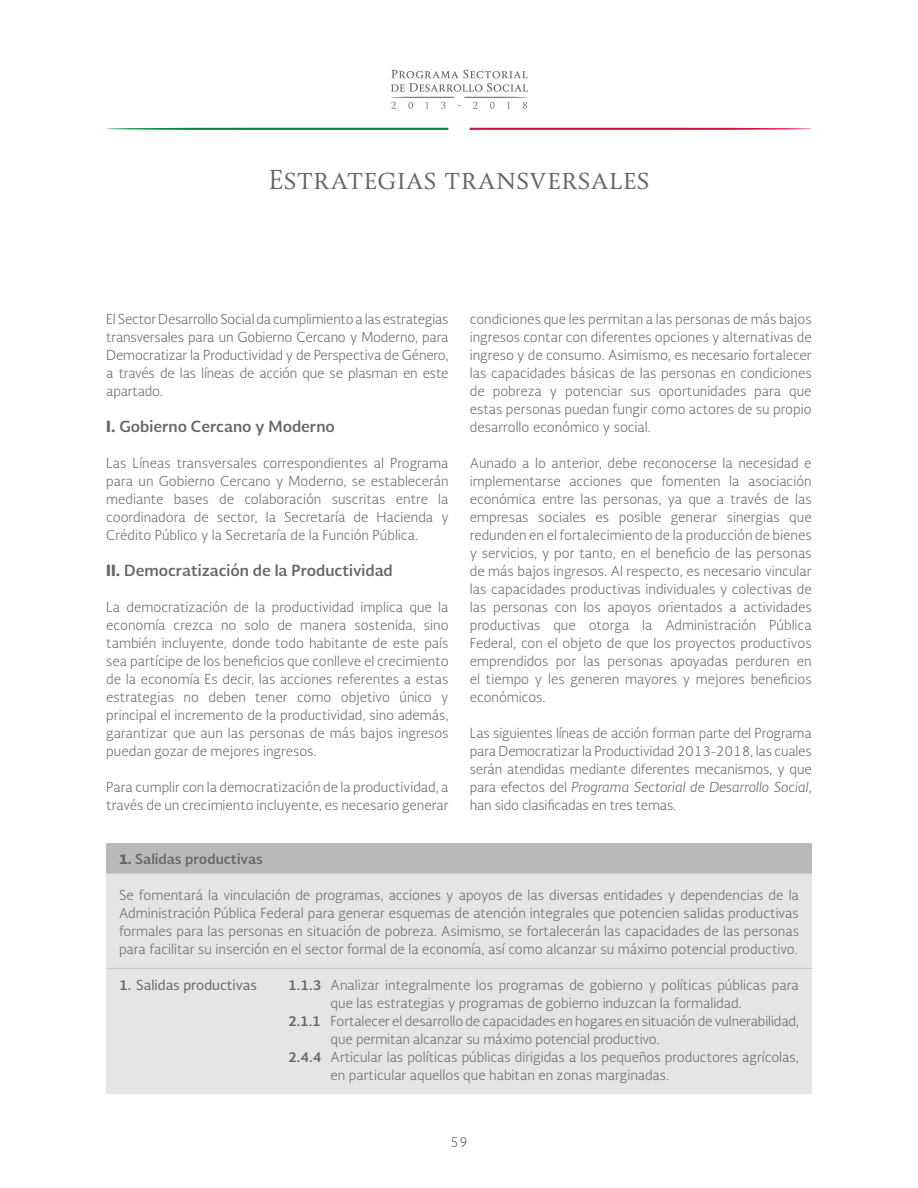
<style>
.page{position:relative;width:918px;height:1188px;background:#fff}
.page>*{position:absolute;margin:0;border:0;box-sizing:border-box;transform-origin:0 0}
.t1{font:25.5px "Soberana Titular";color:#65656a}
.t2{font:700 15px "Soberana Sans";color:#65656a}
.t3{font:300 13.5px/18px "Soberana Sans";color:#65656a;text-align:justify}
.t4{font:700 13.5px "Soberana Sans";color:#65656a}
.t5{font:13.5px "Soberana Sans";color:#65656a}
.s1{font-weight:900}
.s2{font-style:italic}
.s3{font-weight:700}
</style>
<div class="page">
<svg style="left:106px;top:128px;width:342px;height:2px"></svg>
<svg style="left:470px;top:128px;width:342px;height:2px"></svg>
<svg style="left:391px;top:70px;width:137px;height:39px"></svg>
<div style="left:106px;top:843px;width:706px;height:31px;background:#bbb8ba"></div>
<div style="left:106px;top:874px;width:706px;height:220px;background:#e6e4e4"></div>
<hr style="left:106px;top:968px;width:706px;height:1px;background:#cbc9ca">
<hr style="left:106px;top:873px;width:706px;height:1px;background:#cbc9ca">
<h1 class="t1" style="left:268px;top:164px;width:383px">Estrategias transversales</h1>
<p class="t3" style="left:106px;top:310px;width:344px">El Sector Desarrollo Social da cumplimiento a las estrategias transversales para un Gobierno Cercano y Moderno, para Democratizar la Productividad y de Perspectiva de Género, a través de las líneas de acción que se plasman en este apartado.</p>
<p class="t2" style="left:106px;top:416px;width:230px"><span class="s1">I.</span> Gobierno Cercano y Moderno</p>
<p class="t3" style="left:106px;top:454px;width:344px">Las Líneas transversales correspondientes al Programa para un Gobierno Cercano y Moderno, se establecerán mediante bases de colaboración suscritas entre la coordinadora de sector, la Secretaría de Hacienda y Crédito Público y la Secretaría de la Función Pública.</p>
<p class="t2" style="left:106px;top:560px;width:288px"><span class="s1">II.</span> Democratización de la Productividad</p>
<p class="t3" style="left:106px;top:598px;width:344px">La democratización de la productividad implica que la economía crezca no solo de manera sostenida, sino también incluyente, donde todo habitante de este país sea partícipe de los beneficios que conlleve el crecimiento de la economía Es decir, las acciones referentes a estas estrategias no deben tener como objetivo único y principal el incremento de la productividad, sino además, garantizar que aun las personas de más bajos ingresos puedan gozar de mejores ingresos.</p>
<p class="t3" style="left:106px;top:778px;width:344px">Para cumplir con la democratización de la productividad, a través de un crecimiento incluyente, es necesario generar</p>
<p class="t3" style="left:470px;top:310px;width:343px">condiciones que les permitan a las personas de más bajos ingresos contar con diferentes opciones y alternativas de ingreso y de consumo. Asimismo, es necesario fortalecer las capacidades básicas de las personas en condiciones de pobreza y potenciar sus oportunidades para que estas personas puedan fungir como actores de su propio desarrollo económico y social.</p>
<p class="t3" style="left:470px;top:454px;width:343px">Aunado a lo anterior, debe reconocerse la necesidad e implementarse acciones que fomenten la asociación económica entre las personas, ya que a través de las empresas sociales es posible generar sinergias que redunden en el fortalecimiento de la producción de bienes y servicios, y por tanto, en el beneficio de las personas de más bajos ingresos. Al respecto, es necesario vincular las capacidades productivas individuales y colectivas de las personas con los apoyos orientados a actividades productivas que otorga la Administración Pública Federal, con el objeto de que los proyectos productivos emprendidos por las personas apoyadas perduren en el tiempo y les generen mayores y mejores beneficios económicos.</p>
<p class="t3" style="left:470px;top:724px;width:343px">Las siguientes líneas de acción forman parte del Programa para Democratizar la Productividad 2013-2018, las cuales serán atendidas mediante diferentes mecanismos, y que para efectos del <span class="s2">Programa Sectorial de Desarrollo Social</span>, han sido clasificadas en tres temas.</p>
<p class="t4" style="left:119px;top:850px;width:145px"><span class="s1">1.</span> Salidas productivas</p>
<p class="t3" style="left:119px;top:886px;width:681px">Se fomentará la vinculación de programas, acciones y apoyos de las diversas entidades y dependencias de la Administración Pública Federal para generar esquemas de atención integrales que potencien salidas productivas formales para las personas en situación de pobreza. Asimismo, se fortalecerán las capacidades de las personas para facilitar su inserción en el sector formal de la economía, así como alcanzar su máximo potencial productivo.</p>
<p class="t5" style="left:119px;top:976px;width:139px"><span class="s3">1.</span> Salidas productivas</p>
<p class="t3" style="left:288px;top:976px;width:512px"><span class="s3">1.1.3</span> Analizar integralmente los programas de gobierno y políticas públicas para</p>
<p class="t3" style="left:331px;top:994px;width:413px">que las estrategias y programas de gobierno induzcan la formalidad.</p>
<p class="t3" style="left:288px;top:1012px;width:512px"><span class="s3">2.1.1</span> Fortalecer el desarrollo de capacidades en hogares en situación de vulnerabilidad,</p>
<p class="t3" style="left:331px;top:1030px;width:331px">que permitan alcanzar su máximo potencial productivo.</p>
<p class="t3" style="left:288px;top:1048px;width:512px"><span class="s3">2.4.4</span> Articular las políticas públicas dirigidas a los pequeños productores agrícolas,</p>
<p class="t3" style="left:331px;top:1066px;width:340px">en particular aquellos que habitan en zonas marginadas.</p>
<p class="t3" style="left:450px;top:1132px;width:19px">59</p>
</div>
